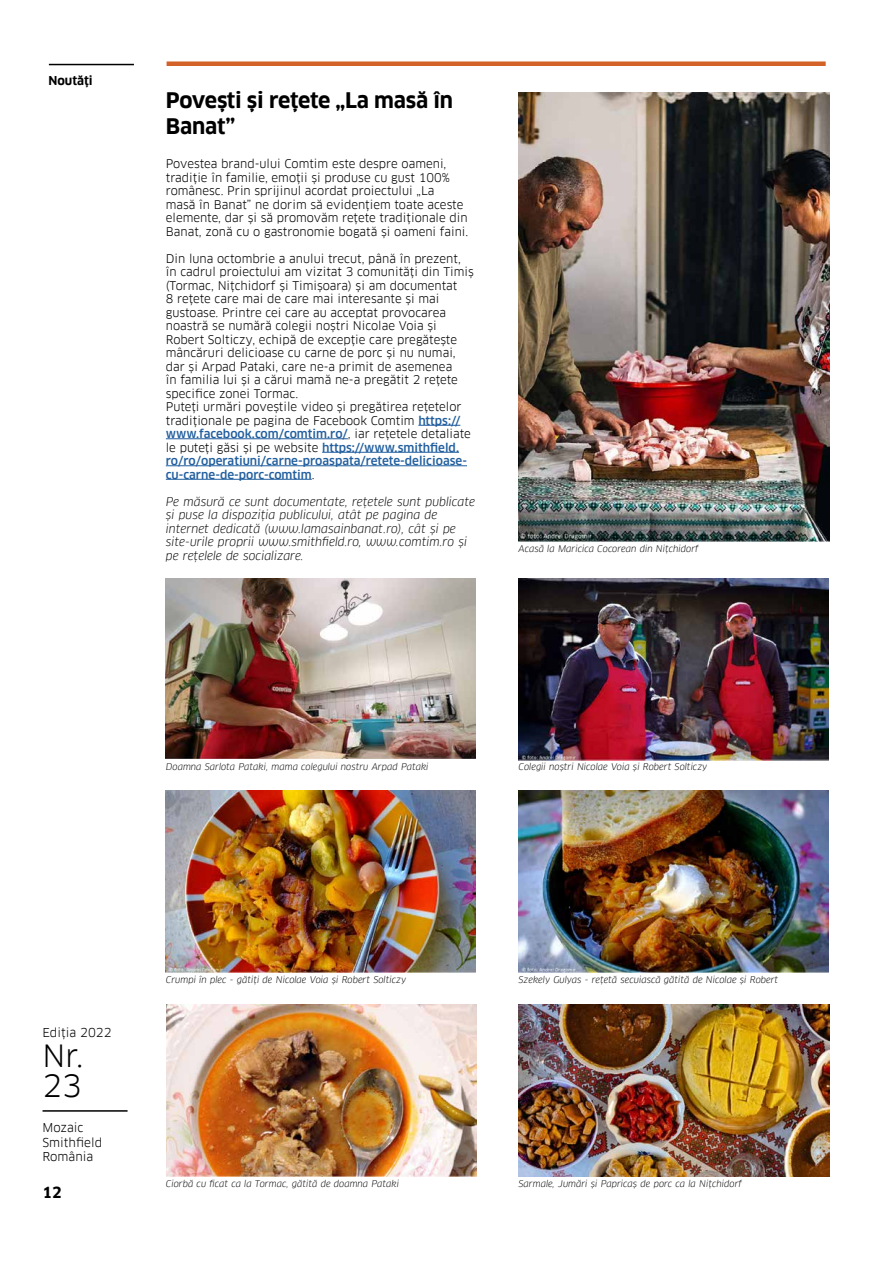
<style>
.page{position:relative;width:893px;height:1263px;background:#fff}
.page>*{position:absolute;margin:0;border:0;box-sizing:border-box;transform-origin:0 0}
.t1{font:30px/30px "Clan Pro";color:#000}
.t2{font:700 21px/25.2px "Clan Pro";letter-spacing:-.015em;color:#000}
.t3{font:700 15px "Clan Pro";color:#000}
.t4{font:12px/14.4px "Clan Pro";color:#000}
.t5{font:700 12px "Clan Pro";color:#000}
.t6{font:11.7px/13.5px "Clan Pro";color:#000}
.t7{font:italic 11.7px/13.5px "Clan Pro";color:#000}
.t8{font:italic 9px "Clan Pro";color:#000}
.s1{font-weight:500;color:#215e9e}
</style>
<div class="page">
<hr style="left:43px;top:1110px;width:85px;height:2px;background:#000">
<hr style="left:49px;top:64px;width:85px;height:1px;background:#000">
<div style="left:167px;top:61px;width:659px;height:5px;background:#d36228"></div>
<img style="left:519px;top:1004px;width:310px;height:172px">
<img style="left:167px;top:1004px;width:309px;height:172px">
<img style="left:166px;top:790px;width:309px;height:182px">
<img style="left:519px;top:790px;width:309px;height:182px">
<img style="left:166px;top:578px;width:309px;height:180px">
<img style="left:519px;top:578px;width:309px;height:182px">
<hr style="left:418px;top:425px;width:42px;height:1px;background:#215e9e">
<hr style="left:166px;top:438px;width:182px;height:1px;background:#215e9e">
<hr style="left:322px;top:452px;width:137px;height:1px;background:#215e9e">
<hr style="left:166px;top:465px;width:301px;height:1px;background:#215e9e">
<hr style="left:166px;top:479px;width:146px;height:1px;background:#215e9e">
<img style="left:519px;top:92px;width:310px;height:450px">
<p class="t5" style="left:49px;top:73px;width:46px">Noutăți</p>
<h2 class="t2" style="left:166px;top:88px;width:289px">Povești și rețete „La masă în<br>Banat”</h2>
<p class="t6" style="left:166px;top:157px;width:304px">Povestea brand-ului Comtim este despre oameni, tradiție în familie, emoții și produse cu gust 100% românesc. Prin sprijinul acordat proiectului „La<br>masă în Banat” ne dorim să evidențiem toate aceste elemente, dar și să promovăm rețete tradiționale din Banat, zonă cu o gastronomie bogată și oameni faini.</p>
<p class="t6" style="left:166px;top:251px;width:310px">Din luna octombrie a anului trecut, până în prezent, în cadrul proiectului am vizitat 3 comunități din Timiș (Tormac, Nițchidorf și Timișoara) și am documentat<br>8 rețete care mai de care mai interesante și mai gustoase. Printre cei care au acceptat provocarea noastră se numără colegii noștri Nicolae Voia și Robert Solticzy, echipă de excepție care pregătește mâncăruri delicioase cu carne de porc și nu numai, dar și Arpad Pataki, care ne-a primit de asemenea<br>în familia lui și a cărui mamă ne-a pregătit 2 rețete specifice zonei Tormac.<br>Puteți urmări poveștile video și pregătirea rețetelor tradiționale pe pagina de Facebook Comtim <span class="s1">https:// www.facebook.com/comtim.ro/</span>, iar rețetele detaliate le puteți găsi și pe website <span class="s1">https://www.smithfield. ro/ro/operatiuni/carne-proaspata/retete-delicioase&shy;cu-carne-de-porc-comtim</span>.</p>
<p class="t7" style="left:166px;top:494px;width:311px">Pe măsură ce sunt documentate, rețetele sunt publicate și puse la dispoziția publicului, atât pe pagina de internet dedicată (www.lamasainbanat.ro), cât și pe site-urile proprii www.smithfield.ro, www.comtim.ro și pe rețelele de socializare.</p>
<p class="t8" style="left:519px;top:544px;width:181px">Acasă la Maricica Cocorean din Nițchidorf</p>
<p class="t8" style="left:166px;top:762px;width:264px">Doamna Sarlota Pataki, mama colegului nostru Arpad Pataki</p>
<p class="t8" style="left:519px;top:762px;width:190px">Colegii noștri Nicolae Voia și Robert Solticzy</p>
<p class="t4" style="left:43px;top:1026px;width:71px">Ediția 2022</p>
<h1 class="t1" style="left:43px;top:1041px;width:42px">Nr.<br>23</h1>
<p class="t4" style="left:43px;top:1120px;width:61px">Mozaic<br>Smithfield<br>România</p>
<p class="t3" style="left:43px;top:1184px;width:21px">12</p>
<p class="t8" style="left:166px;top:975px;width:242px">Crumpi în plec - gătiți de Nicolae Voia și Robert Solticzy</p>
<p class="t8" style="left:166px;top:1178px;width:235px">Ciorbă cu ficat ca la Tormac, gătită de doamna Pataki</p>
<p class="t8" style="left:519px;top:975px;width:261px">Szekely Gulyas - rețetă secuiască gătită de Nicolae și Robert</p>
<p class="t8" style="left:519px;top:1178px;width:225px">Sarmale, Jumări și Papricaș de porc ca la Nițchidorf</p>
</div>
